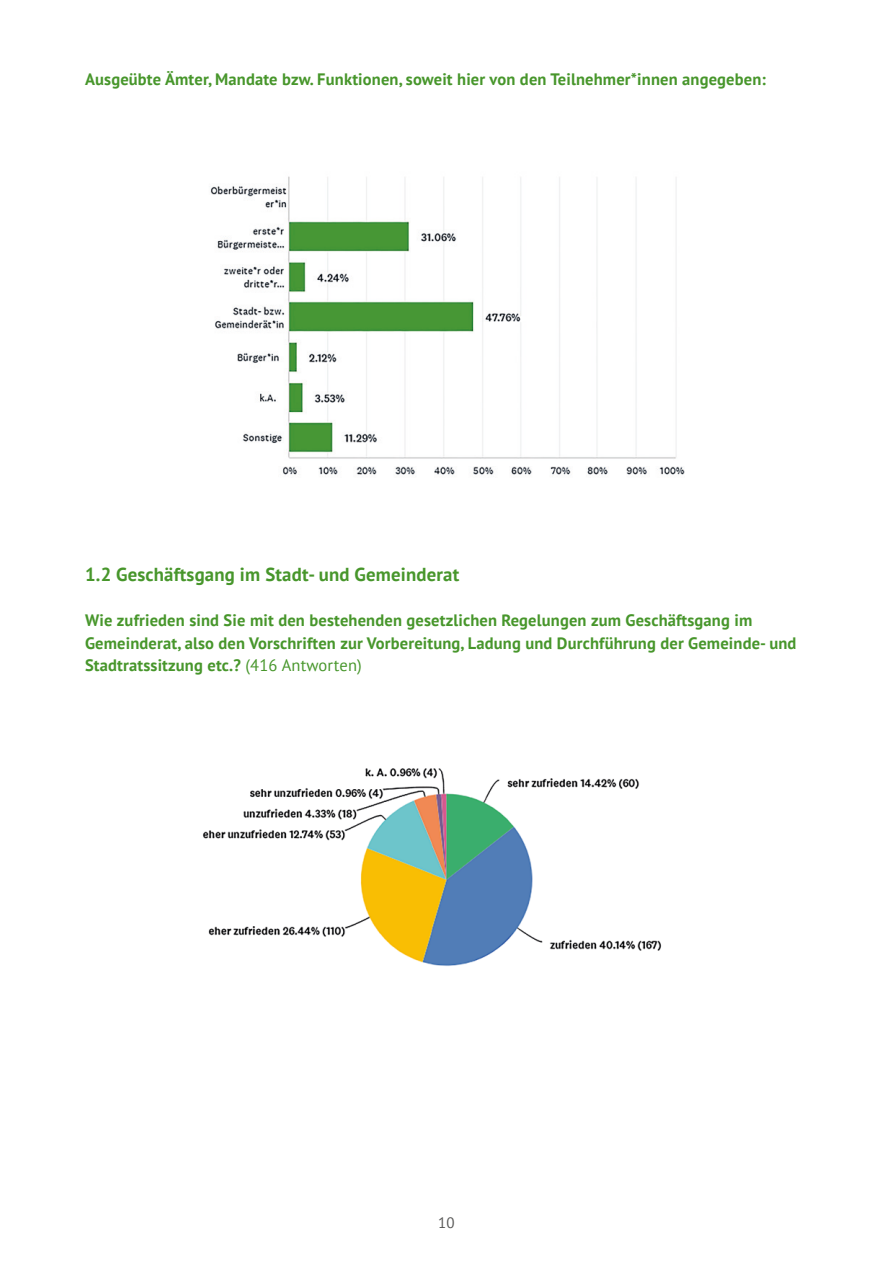
<style>
.page{position:relative;width:893px;height:1263px;background:#fff}
.page>*{position:absolute;margin:0;border:0;box-sizing:border-box;transform-origin:0 0}
.t1{font:700 18.75px "PT Sans";letter-spacing:.01em;color:#47962b}
.t2{font:700 16.5px/22.5px "PT Sans";letter-spacing:.01em;color:#47962b}
.t3{font:15px "PT Sans";color:#575756}
.s1{font-weight:400}
</style>
<div class="page">
<img style="left:210px;top:176px;width:475px;height:299px">
<img style="left:203px;top:768px;width:459px;height:198px">
<p class="t2" style="left:85px;top:68px;width:682px">Ausgeübte Ämter, Mandate bzw. Funktionen, soweit hier von den Teilnehmer*innen angegeben:</p>
<p class="t1" style="left:85px;top:562px;width:376px">1.2 Geschäftsgang im Stadt- und Gemeinderat</p>
<p class="t2" style="left:85px;top:609px;width:713px">Wie zufrieden sind Sie mit den bestehenden gesetzlichen Regelungen zum Geschäftsgang im<br>Gemeinde rat, also den Vorschriften zur Vorbereitung, Ladung und Durchführung der Gemeinde- und<br>Stadtratssitzung etc.? <span class="s1">(416 Antworten)</span></p>
<p class="t3" style="left:438px;top:1213px;width:18px">10</p>
</div>
